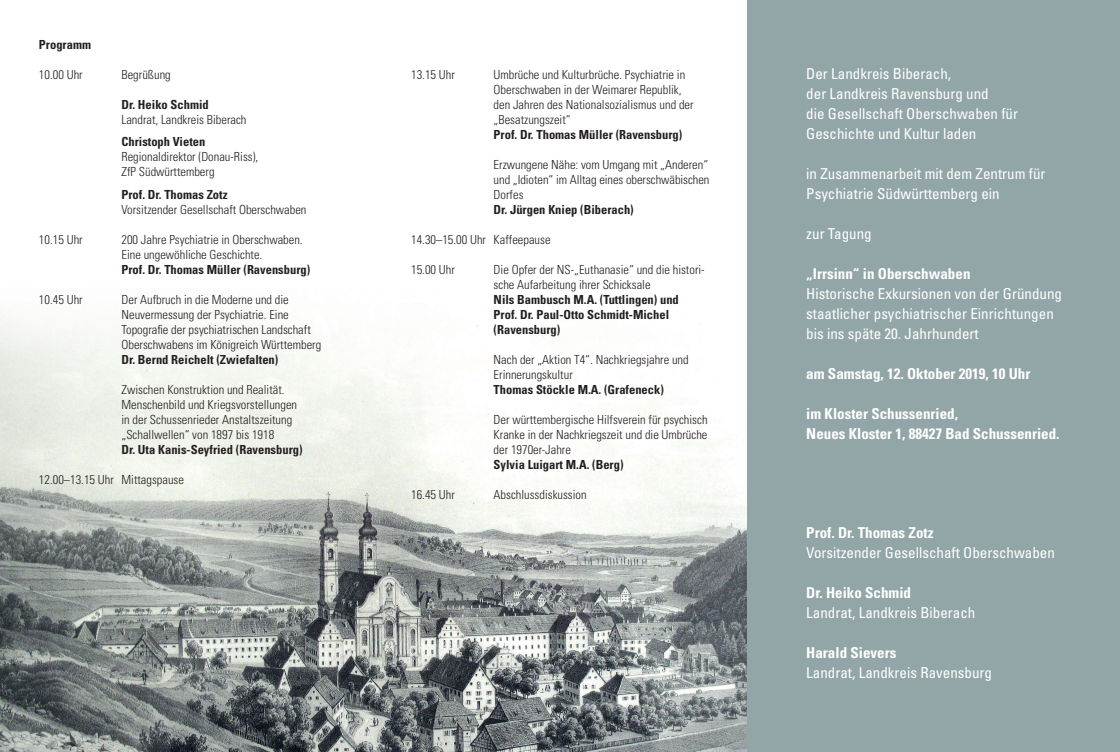
<style>
.page{position:relative;width:1120px;height:752px;background:#fff}
.page>*{position:absolute;margin:0;border:0;box-sizing:border-box;transform-origin:0 0}
.t1{font:condensed 15px/20px "Univers LT Pro";color:#fff}
.t2{font:700 condensed 15px/20px "Univers LT Pro";color:#fff}
.t3{font:300 condensed 12.5px/15px "Univers LT Std";color:#231f20}
.t4{font:700 condensed 12.5px/15px "Univers LT Pro";color:#231f20}
</style>
<div class="page">
<img style="left:0;top:261px;width:748px;height:490px">
<div style="left:748px;top:0;width:372px;height:751px;background:#92a5a7"></div>
<p class="t4" style="left:39px;top:37px;width:54px">Programm</p>
<p class="t3" style="left:39px;top:67px;width:45px">10.00 Uhr</p>
<p class="t3" style="left:121px;top:67px;width:51px">Begrüßung</p>
<p class="t4" style="left:121px;top:97px;width:89px">Dr. Heiko Schmid</p>
<p class="t3" style="left:121px;top:112px;width:126px">Landrat, Landkreis Biberach</p>
<p class="t4" style="left:121px;top:134px;width:85px">Christoph Vieten</p>
<p class="t3" style="left:121px;top:149px;width:138px">Regionaldirektor (Donau-Riss),<br>ZfP Südwürttemberg</p>
<p class="t4" style="left:121px;top:187px;width:108px">Prof. Dr. Thomas Zotz</p>
<p class="t3" style="left:121px;top:202px;width:186px">Vorsitzender Gesellschaft Oberschwaben</p>
<p class="t3" style="left:39px;top:232px;width:45px">10.15 Uhr</p>
<p class="t3" style="left:121px;top:232px;width:183px">200 Jahre Psychiatrie in Oberschwaben.<br>Eine ungewöhliche Geschichte.</p>
<p class="t4" style="left:121px;top:262px;width:190px">Prof. Dr. Thomas Müller (Ravensburg)</p>
<p class="t3" style="left:39px;top:292px;width:45px">10.45 Uhr</p>
<p class="t3" style="left:121px;top:292px;width:201px">Der Aufbruch in die Moderne und die Neuvermessung der Psychiatrie. Eine Topografie der psychiatrischen Landschaft Oberschwabens im Königreich Württemberg</p>
<p class="t4" style="left:121px;top:352px;width:158px">Dr. Bernd Reichelt (Zwiefalten)</p>
<p class="t3" style="left:121px;top:382px;width:177px">Zwischen Konstruktion und Realität.<br>Menschenbild und Kriegsvorstellungen in der Schussenrieder Anstaltszeitung „Schallwellen“ von 1897 bis 1918</p>
<p class="t4" style="left:121px;top:442px;width:183px">Dr. Uta Kanis-Seyfried (Ravensburg)</p>
<p class="t3" style="left:39px;top:472px;width:146px">12.00–13.15 Uhr Mittagspause</p>
<p class="t3" style="left:411px;top:67px;width:45px">13.15 Uhr</p>
<p class="t3" style="left:494px;top:67px;width:201px">Umbrüche und Kulturbrüche. Psychiatrie in Oberschwaben in der Weimarer Republik, den Jahren des Nationalsozialismus und der „Besatzungszeit“</p>
<p class="t4" style="left:494px;top:127px;width:190px">Prof. Dr. Thomas Müller (Ravensburg)</p>
<p class="t3" style="left:494px;top:157px;width:217px;text-align:justify">Erzwungene Nähe: vom Umgang mit „Anderen“ und „Idioten“ im Alltag eines oberschwäbischen Dorfes</p>
<p class="t4" style="left:494px;top:202px;width:142px">Dr. Jürgen Kniep (Biberach)</p>
<p class="t3" style="left:411px;top:232px;width:141px">14.30–15.00 Uhr Kaffeepause</p>
<p class="t3" style="left:411px;top:262px;width:45px">15.00 Uhr</p>
<p class="t3" style="left:494px;top:262px;width:213px">Die Opfer der NS-„Euthanasie“ und die histori&shy;sche Aufarbeitung ihrer Schicksale</p>
<p class="t4" style="left:494px;top:292px;width:187px">Nils Bambusch M.A. (Tuttlingen) und<br>Prof. Dr. Paul-Otto Schmidt-Michel (Ravensburg)</p>
<p class="t3" style="left:494px;top:352px;width:197px">Nach der „Aktion T4“. Nachkriegsjahre und<br>Erinnerungskultur</p>
<p class="t4" style="left:494px;top:382px;width:172px">Thomas Stöckle M.A. (Grafeneck)</p>
<p class="t3" style="left:494px;top:412px;width:215px;text-align:justify">Der württembergische Hilfsverein für psychisch Kranke in der Nachkriegszeit und die Umbrüche der 1970er-Jahre</p>
<p class="t4" style="left:494px;top:457px;width:131px">Sylvia Luigart M.A. (Berg)</p>
<p class="t3" style="left:411px;top:487px;width:45px">16.45 Uhr</p>
<p class="t3" style="left:494px;top:487px;width:95px">Abschlussdiskussion</p>
<p class="t1" style="left:806px;top:63px;width:213px">Der Landkreis Biberach,<br>der Landkreis Ravensburg und<br>die Gesellschaft Oberschwaben für<br>Geschichte und Kultur laden</p>
<p class="t1" style="left:806px;top:163px;width:241px">in Zusammenarbeit mit dem Zentrum für<br>Psychiatrie Südwürttemberg ein</p>
<p class="t1" style="left:806px;top:223px;width:67px">zur Tagung</p>
<p class="t2" style="left:806px;top:263px;width:166px">„Irrsinn“ in Oberschwaben</p>
<p class="t1" style="left:806px;top:283px;width:257px">Historische Exkursionen von der Gründung staatlicher psychiatrischer Einrichtungen bis ins späte 20. Jahrhundert</p>
<p class="t2" style="left:806px;top:363px;width:226px">am Samstag, 12. Oktober 2019, 10 Uhr</p>
<p class="t2" style="left:806px;top:403px;width:255px">im Kloster Schussenried,<br>Neues Kloster 1, 88427 Bad Schussenried.</p>
<p class="t2" style="left:806px;top:522px;width:129px">Prof. Dr. Thomas Zotz</p>
<p class="t1" style="left:806px;top:542px;width:250px">Vorsitzender Gesellschaft Oberschwaben</p>
<p class="t2" style="left:806px;top:582px;width:106px">Dr. Heiko Schmid</p>
<p class="t1" style="left:806px;top:602px;width:171px">Landrat, Landkreis Biberach</p>
<p class="t2" style="left:806px;top:642px;width:91px">Harald Sievers</p>
<p class="t1" style="left:806px;top:662px;width:187px">Landrat, Landkreis Ravensburg</p>
</div>
